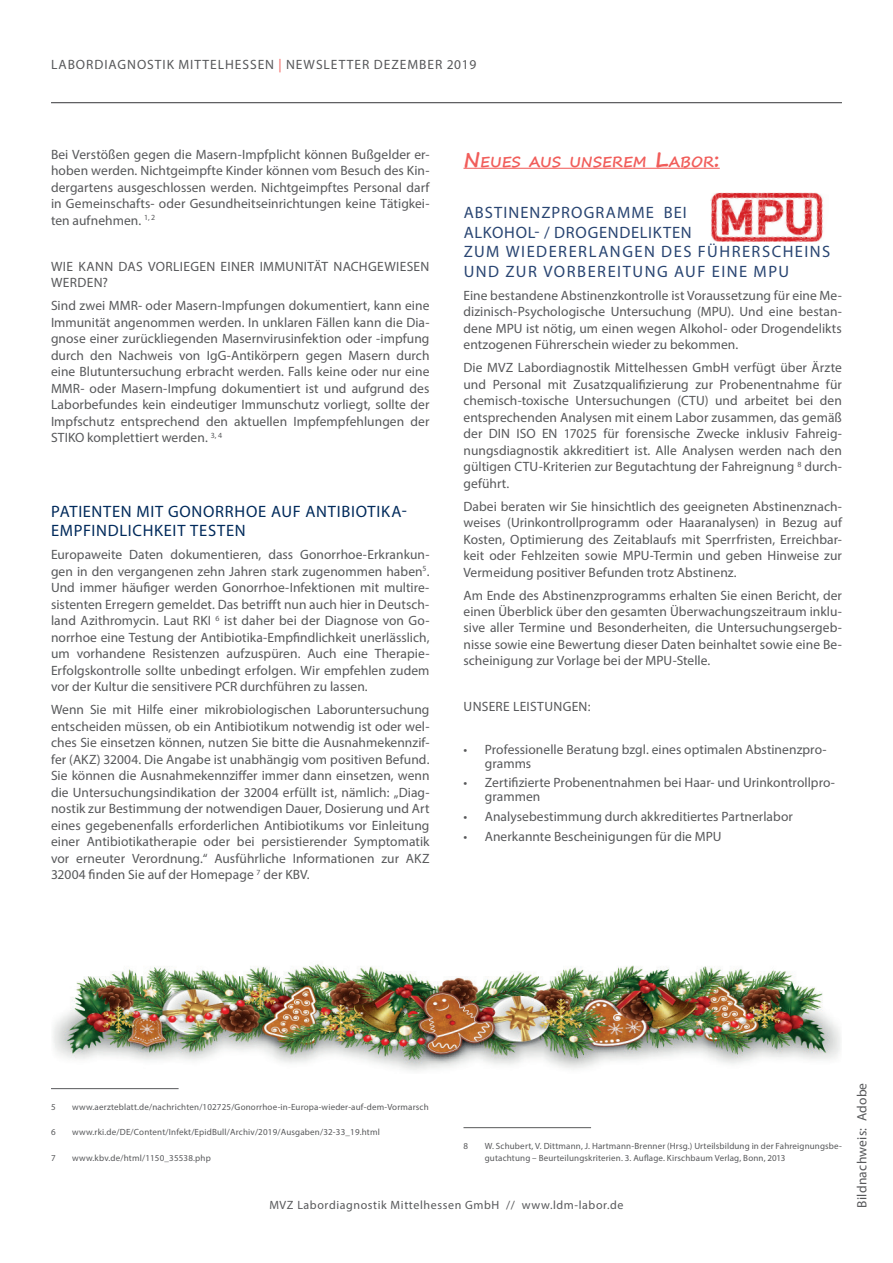
<style>
.page{position:relative;width:893px;height:1263px;background:#fff}
.page>*{position:absolute;margin:0;border:0;box-sizing:border-box;transform-origin:0 0}
.t1{font:16.5px/19.5px "Myriad Pro";letter-spacing:.085em;color:#294572}
.t2{font:16.5px/19.5px "Myriad Pro";letter-spacing:.045em;color:#002a5b}
.t3{font:700 14.7px "Segoe Print";letter-spacing:.005em;color:#f15d5a}
.t4{font:13.5px/16.5px "Myriad Pro";letter-spacing:.005em;color:#57585a;text-align:justify}
.t5{font:13.5px/16.5px "Myriad Pro";letter-spacing:.025em;color:#57585a}
.t6{font:13.5px "Myriad Pro";letter-spacing:.07em;color:#57585a}
.t7{font:12px "Myriad Pro";letter-spacing:.05em;color:#57585a}
.t8{font:9px/12px "Myriad Pro";letter-spacing:.02em;color:#57585a}
.s1{color:#f15d5a}
.s2{font-size:21px}
</style>
<div class="page">
<hr style="left:463px;top:168px;width:257px;height:1px;background:#f15d5a">
<hr style="left:463px;top:1127px;width:128px;height:1px;background:#57585a">
<img style="left:711px;top:193px;width:112px;height:49px">
<hr style="left:51px;top:1088px;width:128px;height:1px;background:#57585a">
<img style="left:53px;top:964px;width:788px;height:107px">
<hr style="left:51px;top:102px;width:791px;height:1px;background:#57585a">
<p class="t6" style="left:51px;top:56px;width:427px">LABORDIAGNOSTIK MITTELHESSEN <span class="s1">|</span> NEWSLETTER DEZEMBER 2019</p>
<p class="t4" style="left:51px;top:146px;width:380px">Bei Verstößen gegen die Masern-Impfplicht können Bußgelder er&shy;hoben werden. Nichtgeimpfte Kinder können vom Besuch des Kin&shy;dergartens ausgeschlossen werden. Nichtgeimpftes Personal darf in Gemeinschafts- oder Gesundheitseinrichtungen keine Tätigkei&shy;ten aufnehmen. <sup>1,</sup> <sup>2</sup></p>
<p class="t5" style="left:51px;top:258px;width:380px">WIE KANN DAS VORLIEGEN EINER IMMUNITÄT NACHGEWIESEN<br>WERDEN?</p>
<p class="t4" style="left:51px;top:297px;width:380px">Sind zwei MMR- oder Masern-Impfungen dokumentiert, kann eine Immunität angenommen werden. In unklaren Fällen kann die Dia&shy;gnose einer zurückliegenden Masernvirusinfektion oder -impfung durch den Nachweis von IgG-Antikörpern gegen Masern durch eine Blutuntersuchung erbracht werden. Falls keine oder nur eine MMR- oder Masern-Impfung dokumentiert ist und aufgrund des Laborbefundes kein eindeutiger Immunschutz vorliegt, sollte der Impfschutz entsprechend den aktuellen Impfempfehlungen der STIKO komplettiert werden. <sup>3,</sup> <sup>4</sup></p>
<p class="t2" style="left:51px;top:501px;width:357px">PATIENTEN MIT GONORRHOE AUF ANTIBIOTIKA-<br>EMPFINDLICHKEIT TESTEN</p>
<p class="t4" style="left:51px;top:546px;width:380px">Europaweite Daten dokumentieren, dass Gonorrhoe-Erkrankun&shy;gen in den vergangenen zehn Jahren stark zugenommen haben<sup>5</sup>.<br>Und immer häufiger werden Gonorrhoe-Infektionen mit multire&shy;sistenten Erregern gemeldet. Das betrifft nun auch hier in Deutsch&shy;land Azithromycin. Laut RKI <sup>6</sup> ist daher bei der Diagnose von Go&shy;norrhoe eine Testung der Antibiotika-Empfindlichkeit unerlässlich, um vorhandene Resistenzen aufzuspüren. Auch eine Therapie-Erfolgskontrolle sollte unbedingt erfolgen. Wir empfehlen zudem vor der Kultur die sensitivere PCR durchführen zu lassen.</p>
<p class="t4" style="left:51px;top:701px;width:380px">Wenn Sie mit Hilfe einer mikrobiologischen Laboruntersuchung entscheiden müssen, ob ein Antibiotikum notwendig ist oder wel&shy;ches Sie einsetzen können, nutzen Sie bitte die Ausnahmekennzif&shy;fer (AKZ) 32004. Die Angabe ist unabhängig vom positiven Befund.<br>Sie können die Ausnahmekennziffer immer dann einsetzen, wenn die Untersuchungsindikation der 32004 erfüllt ist, nämlich: „Diag&shy;nostik zur Bestimmung der notwendigen Dauer, Dosierung und Art eines gegebenenfalls erforderlichen Antibiotikums vor Einleitung einer Antibiotikatherapie oder bei persistierender Symptomatik vor erneuter Verordnung.“ Ausführliche Informationen zur AKZ 32004 finden Sie auf der Homepage <sup>7</sup> der KBV.</p>
<p class="t3" style="left:463px;top:148px;width:258px"><span class="s2">N</span>EUES AUS UNSEREM <span class="s2">L</span>ABOR<span class="s2">:</span></p>
<p class="t1" style="left:464px;top:203px;width:368px">ABSTINENZPROGRAMME BEI<br>ALKOHOL- / DROGENDELIKTEN<br>ZUM WIEDERERLANGEN DES FÜHRERSCHEINS<br>UND ZUR VORBEREITUNG AUF EINE MPU</p>
<p class="t4" style="left:463px;top:287px;width:380px">Eine bestandene Abstinenzkontrolle ist Voraussetzung für eine Me&shy;dizinisch-Psychologische Untersuchung (MPU). Und eine bestan&shy;dene MPU ist nötig, um einen wegen Alkohol- oder Drogendelikts entzogenen Führerschein wieder zu bekommen.</p>
<p class="t4" style="left:463px;top:359px;width:380px">Die MVZ Labordiagnostik Mittelhessen GmbH verfügt über Ärzte und Personal mit Zusatzqualifizierung zur Probenentnahme für chemisch-toxische Untersuchungen (CTU) und arbeitet bei den entsprechenden Analysen mit einem Labor zusammen, das gemäß der DIN ISO EN 17025 für forensische Zwecke inklusiv Fahreig&shy;nungsdiagnostik akkreditiert ist. Alle Analysen werden nach den gültigen CTU-Kriterien zur Begutachtung der Fahreignung <sup>8</sup> durch&shy;geführt.</p>
<p class="t4" style="left:463px;top:498px;width:380px">Dabei beraten wir Sie hinsichtlich des geeigneten Abstinenznach&shy;weises (Urinkontrollprogramm oder Haaranalysen) in Bezug auf Kosten, Optimierung des Zeitablaufs mit Sperrfristen, Erreichbar&shy;keit oder Fehlzeiten sowie MPU-Termin und geben Hinweise zur Vermeidung positiver Befunden trotz Abstinenz.</p>
<p class="t4" style="left:463px;top:586px;width:380px">Am Ende des Abstinenzprogramms erhalten Sie einen Bericht, der einen Überblick über den gesamten Überwachungszeitraum inklu&shy;sive aller Termine und Besonderheiten, die Untersuchungsergeb&shy;nisse sowie eine Bewertung dieser Daten beinhaltet sowie eine Be&shy;scheinigung zur Vorlage bei der MPU-Stelle.</p>
<p class="t5" style="left:464px;top:698px;width:128px">UNSERE LEISTUNGEN:</p>
<p class="t4" style="left:485px;top:742px;width:343px;line-height:13.5px;text-indent:-21px">• Professionelle Beratung bzgl. eines optimalen Abstinenzpro&shy;gramms</p>
<p class="t4" style="left:485px;top:776px;width:352px;line-height:13.5px;text-indent:-21px">• Zertifizierte Probenentnahmen bei Haar- und Urinkontrollpro&shy;grammen</p>
<p class="t4" style="left:463px;top:808px;width:331px">• Analysebestimmung durch akkreditiertes Partnerlabor</p>
<p class="t4" style="left:463px;top:828px;width:260px">• Anerkannte Bescheinigungen für die MPU</p>
<p class="t8" style="left:51px;top:1101px;width:6px">5</p>
<p class="t8" style="left:72px;top:1101px;width:358px">www.aerzteblatt.de/nachrichten/102725/Gonorrhoe-in-Europa-wieder-auf-dem-Vormarsch</p>
<p class="t8" style="left:51px;top:1126px;width:6px">6</p>
<p class="t8" style="left:72px;top:1126px;width:309px">www.rki.de/DE/Content/Infekt/EpidBull/Archiv/2019/Ausgaben/32-33_19.html</p>
<p class="t8" style="left:51px;top:1152px;width:6px">7</p>
<p class="t8" style="left:72px;top:1152px;width:140px">www.kbv.de/html/1150_35538.php</p>
<p class="t8" style="left:463px;top:1140px;width:6px">8</p>
<p class="t8" style="left:485px;top:1140px;width:359px">W. Schubert, V. Dittmann, J. Hartmann-Brenner (Hrsg.) Urteilsbildung in der Fahreignungsbe&shy;gutachtung – Beurteilungskriterien. 3. Auflage. Kirschbaum Verlag, Bonn, 2013</p>
<p class="t7" style="left:269px;top:1198px;width:356px">MVZ Labordiagnostik Mittelhessen GmbH // www.ldm-labor.de</p>
<p class="t4" style="left:854px;top:1208px;width:126px;rotate:-90deg">Bildnachweis: Adobe</p>
</div>
